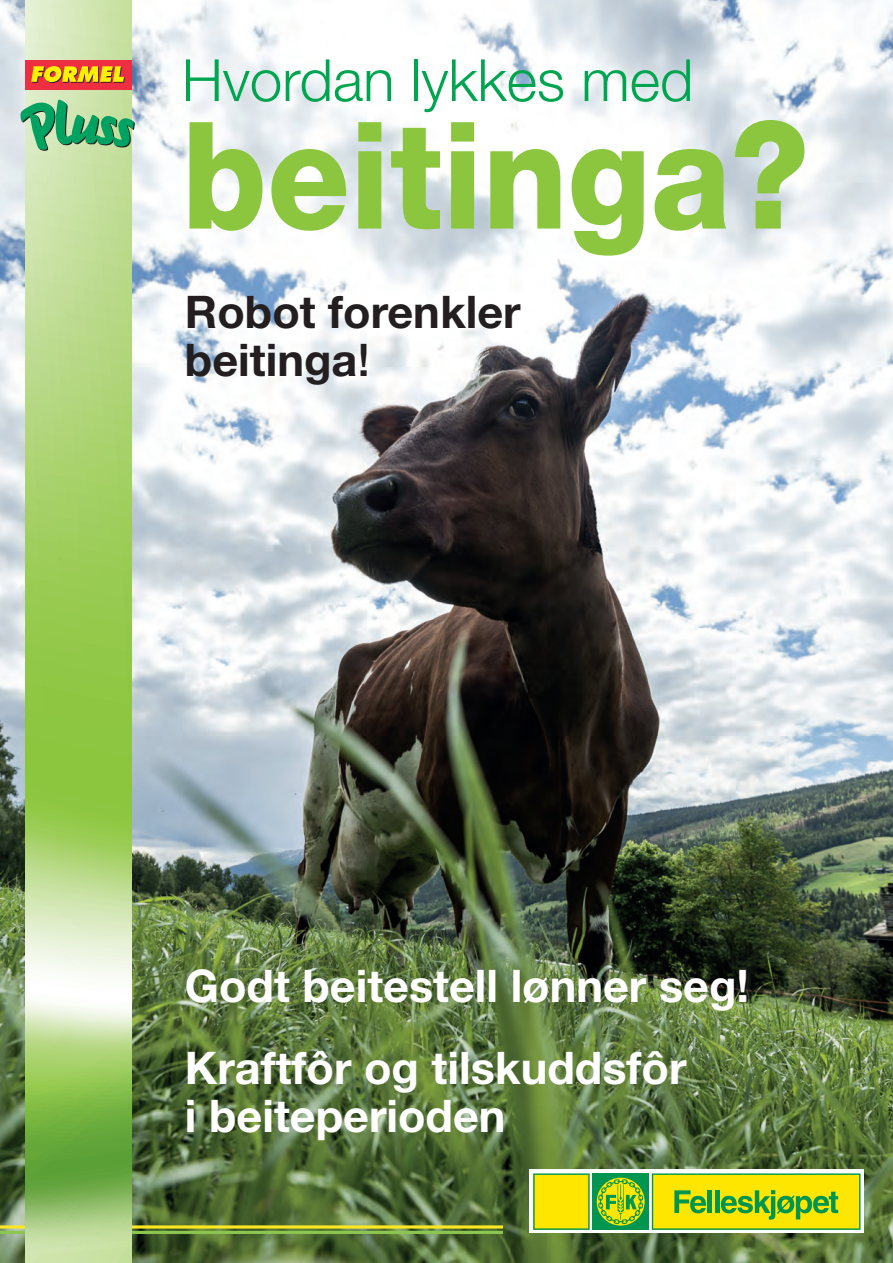
<style>
.page{position:relative;width:893px;height:1263px;background:#fff}
.page>*{position:absolute;margin:0;border:0;box-sizing:border-box;transform-origin:0 0}
.t1{font:800 148.95px "Helvetica Neue LT Pro";color:#8bc63e;scale:.91 1}
.t2{font:300 58.2px "Helvetica Neue LT Pro";color:#00a54f}
.t3{font:700 45px/82.5px "Helvetica Neue LT Pro";color:#fff}
.t4{font:700 45px/48px "Helvetica Neue LT Pro";color:#231f20}
.s1{font-weight:500}
</style>
<div class="page">
<img style="left:0;top:0;width:893px;height:1263px">
<div style="left:529px;top:1169px;width:335px;height:64px;background:#fff"></div>
<div style="left:592px;top:1173px;width:57px;height:57px;background:#009650"></div>
<svg style="left:597px;top:1178px;width:48px;height:47px"></svg>
<svg style="left:598px;top:1179px;width:45px;height:45px"></svg>
<svg style="left:533px;top:1173px;width:57px;height:57px"></svg>
<svg style="left:652px;top:1173px;width:208px;height:57px"></svg>
<svg style="left:0;top:1225px;width:503px;height:4px"></svg>
<svg style="left:0;top:1230px;width:503px;height:4px;fill:#8bc650"></svg>
<svg style="left:26px;top:0;width:106px;height:1263px"></svg>
<svg style="left:20px;top:100px;width:115px;height:51px"></svg>
<div style="left:26px;top:60px;width:106px;height:29px;background:#ee2f41"></div>
<svg style="left:31px;top:66px;width:94px;height:17px"></svg>
<p class="t2" style="left:182px;top:45px;width:513px">Hvordan lykkes med</p>
<h1 class="t1" style="left:182px;top:87px;width:690px">beitinga?</h1>
<p class="t4" style="left:185px;top:287px;width:337px">Robot forenkler beitinga<span class="s1">!</span></p>
<p class="t3" style="left:185px;top:943px;width:565px">Godt beitestell lønner seg!<br>Kraftfôr og tilskuddsfôr</p>
<p class="t3" style="left:185px;top:1074px;width:322px">i beiteperioden</p>
</div>
